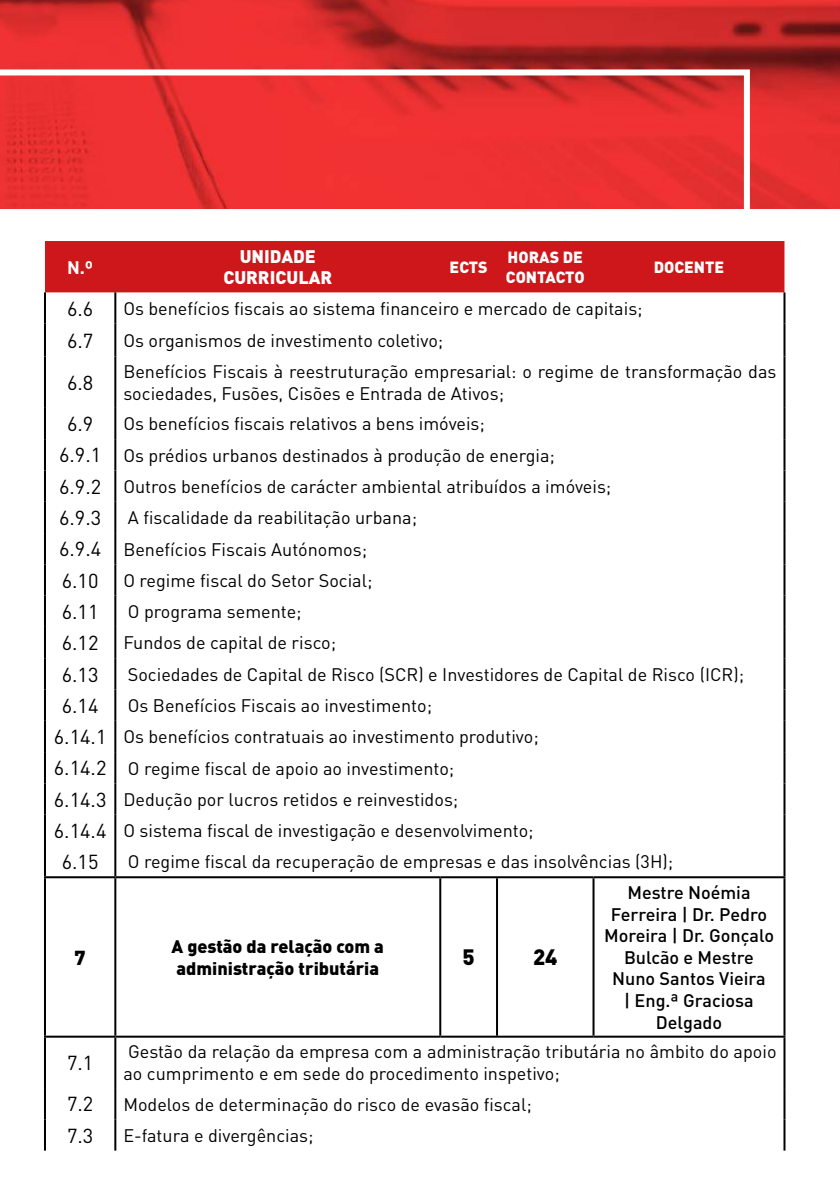
<style>
.page{position:relative;width:840px;height:1191px;background:#fff}
.page>*{position:absolute;margin:0;border:0;box-sizing:border-box;transform-origin:0 0}
.t1{font:900 22px "DIN Pro";color:#000}
.t2{font:20px "DIN Pro";color:#000}
.t3{font:900 20px "DIN Pro";color:#000}
.t4{font:18px/31.2px "DIN Pro";color:#000}
.t5{font:500 18px/21.6px "DIN Pro";color:#000;text-align:center}
.t6{font:900 18px/21.6px "DIN Pro";color:#000}
.t7{font:900 18px/21.6px "DIN Pro";color:#fff;text-align:center}
.t8{font:700 18px "DIN Pro";color:#fff}
.t9{font:900 16px/20px "DIN Pro";color:#fff}
.s1{font-size:20px}
</style>
<div class="page">
<div style="left:45px;top:241px;width:739px;height:51px;background:#cd171a"></div>
<hr style="left:44px;top:292px;width:2px;height:32px;background:#000">
<hr style="left:44px;top:324px;width:2px;height:32px;background:#000">
<hr style="left:44px;top:356px;width:2px;height:52px;background:#000">
<hr style="left:114px;top:292px;width:2px;height:32px;background:#000">
<hr style="left:114px;top:324px;width:2px;height:32px;background:#000">
<hr style="left:114px;top:356px;width:2px;height:52px;background:#000">
<hr style="left:783px;top:292px;width:2px;height:32px;background:#000">
<hr style="left:783px;top:324px;width:2px;height:32px;background:#000">
<hr style="left:783px;top:356px;width:2px;height:52px;background:#000">
<hr style="left:44px;top:408px;width:2px;height:31px;background:#000">
<hr style="left:114px;top:408px;width:2px;height:31px;background:#000">
<hr style="left:44px;top:439px;width:2px;height:31px;background:#000">
<hr style="left:114px;top:439px;width:2px;height:31px;background:#000">
<hr style="left:44px;top:470px;width:2px;height:32px;background:#000">
<hr style="left:114px;top:470px;width:2px;height:32px;background:#000">
<hr style="left:44px;top:502px;width:2px;height:31px;background:#000">
<hr style="left:114px;top:502px;width:2px;height:31px;background:#000">
<hr style="left:44px;top:533px;width:2px;height:31px;background:#000">
<hr style="left:114px;top:533px;width:2px;height:31px;background:#000">
<hr style="left:44px;top:564px;width:2px;height:31px;background:#000">
<hr style="left:114px;top:564px;width:2px;height:31px;background:#000">
<hr style="left:44px;top:595px;width:2px;height:32px;background:#000">
<hr style="left:114px;top:595px;width:2px;height:32px;background:#000">
<hr style="left:44px;top:627px;width:2px;height:31px;background:#000">
<hr style="left:114px;top:627px;width:2px;height:31px;background:#000">
<hr style="left:44px;top:658px;width:2px;height:31px;background:#000">
<hr style="left:114px;top:658px;width:2px;height:31px;background:#000">
<hr style="left:44px;top:689px;width:2px;height:32px;background:#000">
<hr style="left:114px;top:689px;width:2px;height:32px;background:#000">
<hr style="left:44px;top:721px;width:2px;height:31px;background:#000">
<hr style="left:114px;top:721px;width:2px;height:31px;background:#000">
<hr style="left:44px;top:752px;width:2px;height:31px;background:#000">
<hr style="left:114px;top:752px;width:2px;height:31px;background:#000">
<hr style="left:44px;top:783px;width:2px;height:31px;background:#000">
<hr style="left:114px;top:783px;width:2px;height:31px;background:#000">
<hr style="left:44px;top:814px;width:2px;height:32px;background:#000">
<hr style="left:114px;top:814px;width:2px;height:32px;background:#000">
<hr style="left:44px;top:846px;width:2px;height:30px;background:#000">
<hr style="left:114px;top:846px;width:2px;height:30px;background:#000">
<hr style="left:783px;top:595px;width:2px;height:32px;background:#000">
<hr style="left:783px;top:627px;width:2px;height:31px;background:#000">
<hr style="left:783px;top:658px;width:2px;height:31px;background:#000">
<hr style="left:783px;top:689px;width:2px;height:32px;background:#000">
<hr style="left:783px;top:721px;width:2px;height:31px;background:#000">
<hr style="left:783px;top:752px;width:2px;height:31px;background:#000">
<hr style="left:783px;top:783px;width:2px;height:31px;background:#000">
<hr style="left:783px;top:814px;width:2px;height:32px;background:#000">
<hr style="left:783px;top:846px;width:2px;height:30px;background:#000">
<hr style="left:783px;top:1037px;width:2px;height:51px;background:#000">
<hr style="left:783px;top:1088px;width:2px;height:31px;background:#000">
<hr style="left:783px;top:1119px;width:2px;height:31px;background:#000">
<hr style="left:44px;top:1037px;width:2px;height:51px;background:#000">
<hr style="left:114px;top:1037px;width:2px;height:51px;background:#000">
<hr style="left:44px;top:1088px;width:2px;height:31px;background:#000">
<hr style="left:114px;top:1088px;width:2px;height:31px;background:#000">
<hr style="left:44px;top:1119px;width:2px;height:31px;background:#000">
<hr style="left:114px;top:1119px;width:2px;height:31px;background:#000">
<hr style="left:783px;top:408px;width:2px;height:31px;background:#000">
<hr style="left:783px;top:439px;width:2px;height:31px;background:#000">
<hr style="left:783px;top:470px;width:2px;height:32px;background:#000">
<hr style="left:783px;top:502px;width:2px;height:31px;background:#000">
<hr style="left:783px;top:533px;width:2px;height:31px;background:#000">
<hr style="left:783px;top:564px;width:2px;height:31px;background:#000">
<hr style="left:44px;top:876px;width:71px;height:2px;background:#000">
<hr style="left:44px;top:878px;width:2px;height:157px;background:#000">
<hr style="left:115px;top:876px;width:325px;height:2px;background:#000">
<hr style="left:114px;top:878px;width:2px;height:157px;background:#000">
<hr style="left:440px;top:876px;width:56px;height:2px;background:#000">
<hr style="left:439px;top:878px;width:2px;height:157px;background:#000">
<hr style="left:496px;top:876px;width:97px;height:2px;background:#000">
<hr style="left:495px;top:878px;width:2px;height:157px;background:#000">
<hr style="left:593px;top:876px;width:192px;height:2px;background:#000">
<hr style="left:592px;top:878px;width:2px;height:157px;background:#000">
<hr style="left:783px;top:878px;width:2px;height:157px;background:#000">
<hr style="left:44px;top:1035px;width:71px;height:2px;background:#000">
<hr style="left:115px;top:1035px;width:325px;height:2px;background:#000">
<hr style="left:440px;top:1035px;width:56px;height:2px;background:#000">
<hr style="left:496px;top:1035px;width:97px;height:2px;background:#000">
<hr style="left:593px;top:1035px;width:192px;height:2px;background:#000">
<img style="left:0;top:0;width:839px;height:208px">
<svg style="left:0;top:69px;width:749px;height:140px;background:#eb3a3b"></svg>
<p class="t8" style="left:67px;top:255px;width:28px">N.º</p>
<p class="t7" style="left:223px;top:245px;width:110px">UNIDADE<br>CURRICULAR</p>
<p class="t9" style="left:449px;top:256px;width:39px">ECTS</p>
<p class="t9" style="left:505px;top:246px;width:80px">HORAS DE<br>CONTACTO</p>
<p class="t9" style="left:653px;top:256px;width:72px">DOCENTE</p>
<p class="t2" style="left:67px;top:295px;width:28px">6.6</p>
<p class="t4" style="left:123px;top:292px;width:520px">Os benefícios fiscais ao sistema financeiro e mercado de capitais;</p>
<p class="t2" style="left:67px;top:327px;width:28px">6.7</p>
<p class="t4" style="left:123px;top:324px;width:321px">Os organismos de investimento coletivo;</p>
<p class="t2" style="left:67px;top:369px;width:28px">6.8</p>
<p class="t4" style="left:123px;top:360px;width:654px;line-height:21.6px">Benefícios Fiscais à reestruturação empresarial: o regime de transformação das sociedades, Fusões, Cisões e Entrada de Ativos;</p>
<p class="t2" style="left:67px;top:410px;width:28px">6.9</p>
<p class="t4" style="left:59px;top:407px;width:553px;text-indent:64px">Os benefícios fiscais relativos a bens imóveis;<br><span class="s1">6.9.1</span> Os prédios urbanos destinados à produção de energia;<br><span class="s1">6.9.2</span> Outros benefícios de carácter ambiental atribuídos a imóveis;</p>
<p class="t2" style="left:59px;top:504px;width:44px">6.9.3</p>
<p class="t4" style="left:59px;top:501px;width:359px;text-indent:69px">A fiscalidade da reabilitação urbana;<br><span class="s1">6.9.4</span> Benefícios Fiscais Autónomos;<br><span class="s1">6.10</span> O regime fiscal do Setor Social;</p>
<p class="t2" style="left:62px;top:598px;width:38px">6.11</p>
<p class="t4" style="left:62px;top:595px;width:276px;text-indent:66px">O programa semente;<br><span class="s1">6.12</span> Fundos de capital de risco;</p>
<p class="t2" style="left:62px;top:660px;width:38px">6.13</p>
<p class="t4" style="left:128px;top:658px;width:617px">Sociedades de Capital de Risco (SCR) e Investidores de Capital de Risco (ICR);</p>
<p class="t2" style="left:62px;top:692px;width:38px">6.14</p>
<p class="t4" style="left:54px;top:689px;width:486px;text-indent:74px">Os Benefícios Fiscais ao investimento;<br><span class="s1">6.14.1</span> Os benefícios contratuais ao investimento produtivo; <span class="s1">6.14.2</span> O regime fiscal de apoio ao investimento;<br><span class="s1">6.14.3</span> Dedução por lucros retidos e reinvestidos;<br><span class="s1">6.14.4</span> O sistema fiscal de investigação e desenvolvimento;</p>
<p class="t2" style="left:62px;top:848px;width:38px">6.15</p>
<p class="t4" style="left:128px;top:845px;width:546px">O regime fiscal da recuperação de empresas e das insolvências (3H);</p>
<p class="t3" style="left:75px;top:943px;width:13px">7</p>
<p class="t6" style="left:171px;top:935px;width:214px">A gestão da relação com a administração tributária</p>
<p class="t1" style="left:462px;top:942px;width:14px">5</p>
<p class="t1" style="left:532px;top:942px;width:26px">24</p>
<p class="t5" style="left:603px;top:881px;width:171px">Mestre Noémia<br>Ferreira | Dr. Pedro<br>Moreira | Dr. Gonçalo<br>Bulcão e Mestre<br>Nuno Santos Vieira<br>| Eng.ª Graciosa<br>Delgado</p>
<p class="t2" style="left:67px;top:1049px;width:28px">7.1</p>
<p class="t4" style="left:123px;top:1040px;width:654px;line-height:21.6px">Gestão da relação da empresa com a administração tributária no âmbito do apoio ao cumprimento e em sede do procedimento inspetivo;</p>
<p class="t2" style="left:67px;top:1090px;width:28px">7.2</p>
<p class="t4" style="left:123px;top:1087px;width:409px">Modelos de determinação do risco de evasão fiscal;</p>
<p class="t2" style="left:67px;top:1121px;width:28px">7.3</p>
<p class="t4" style="left:123px;top:1119px;width:191px">E-fatura e divergências;</p>
</div>
